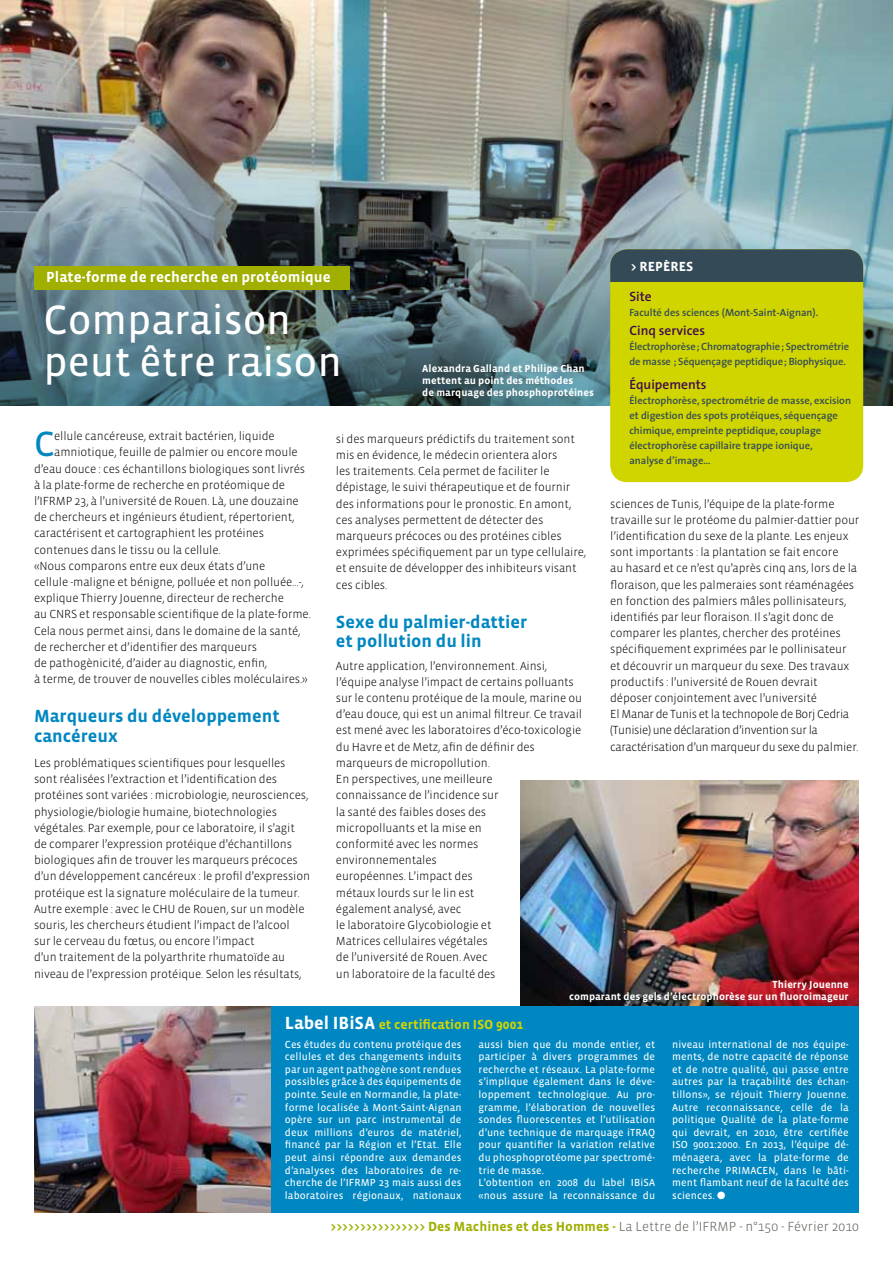
<style>
.page{position:relative;width:893px;height:1263px;background:#fff}
.page>*{position:absolute;margin:0;border:0;box-sizing:border-box;transform-origin:0 0}
.t1{font:42px/42px "Vista Sans Reg";color:#fff}
.t2{font:36px "Vista Sans Reg";color:#0087c1}
.t3{font:700 18px/19.5px "Vista Sans";color:#0087c1}
.t4{font:700 15px "Vista Sans";letter-spacing:.005em;color:#fff}
.t5{font:700 13.5px "Vista Sans";letter-spacing:.005em;color:#a0af00}
.t6{font:700 13.5px "Vista Sans";color:#d0d500}
.t7{font:600 13.5px "The Sans";color:#410b4d}
.t8{font:700 13.5px "Vista Sans";letter-spacing:.005em;color:#fff}
.t9{font:300 12px/16.2px "Vista Sans";letter-spacing:-.01em;color:#000}
.t10{font:10.5px/12.6px "Vista Sans Reg";letter-spacing:.01em;color:#fff;text-align:justify}
.t11{font:600 10.5px/15px "The Sans";color:#344b57}
.t12{font:700 10.5px/12px "Vista Sans";letter-spacing:.005em;color:#fff}
.s1{font-size:18px;color:#fff}
.s2{font-weight:300;color:#5f5b57}
</style>
<div class="page">
<img style="left:521px;top:781px;width:338px;height:225px">
<img style="left:0;top:0;width:893px;height:405px">
<div style="left:34px;top:1006px;width:825px;height:207px;background:#0087c1"></div>
<img style="left:34px;top:1006px;width:237px;height:207px">
<div style="left:34px;top:266px;width:316px;height:24px;background:#a0af00"></div>
<div style="left:610px;top:249px;width:253px;height:233px;background:#d0d500;border-radius:17px"></div>
<div style="left:610px;top:249px;width:253px;height:33px;background:#344b57"></div>
<p class="t8" style="left:631px;top:259px;width:64px">&gt; REPÈRES</p>
<p class="t7" style="left:629px;top:285px;width:24px">Site</p>
<p class="t11" style="left:629px;top:305px;width:190px">Faculté des sciences (Mont-Saint-Aignan).</p>
<p class="t7" style="left:629px;top:320px;width:77px">Cinq services</p>
<p class="t11" style="left:629px;top:339px;width:221px">Électrophorèse ; Chromatographie ; Spectrométrie de masse ; Séquençage peptidique ; Biophysique.</p>
<p class="t7" style="left:629px;top:373px;width:79px">Équipements</p>
<p class="t11" style="left:629px;top:393px;width:223px">Électrophorèse, spectrométrie de masse, excision et digestion des spots protéiques, séquençage chimique, empreinte peptidique, couplage électrophorèse capillaire trappe ionique,<br>analyse d’image…</p>
<p class="t4" style="left:46px;top:269px;width:286px">Plate-forme de recherche en protéomique</p>
<h1 class="t1" style="left:44px;top:299px;width:300px">Comparaison peut être raison</h1>
<p class="t12" style="left:422px;top:363px;width:173px">Alexandra Galland et Philipe Chan mettent au point des méthodes<br>de marquage des phosphoprotéines</p>
<h2 class="t2" style="left:34px;top:426px;width:22px">C</h2>
<p class="t9" style="left:54px;top:428px;width:222px">ellule cancéreuse, extrait bactérien, liquide</p>
<p class="t9" style="left:336px;top:431px;width:252px">si des marqueurs prédictifs du traitement sont mis en évidence, le médecin orientera alors<br>les traitements. Cela permet de faciliter le dépistage, le suivi thérapeutique et de fournir des informations pour le pronostic. En amont, ces analyses permettent de détecter des marqueurs précoces ou des protéines cibles exprimées spécifiquement par un type cellulaire, et ensuite de développer des inhibiteurs visant ces cibles.</p>
<h3 class="t3" style="left:336px;top:612px;width:193px">Sexe du palmier-dattier et pollution du lin</h3>
<p class="t9" style="left:336px;top:658px;width:248px">Autre application, l’environnement. Ainsi, l’équipe analyse l’impact de certains polluants sur le contenu protéique de la moule, marine ou d’eau douce, qui est un animal filtreur. Ce travail est mené avec les laboratoires d’éco-toxicologie du Havre et de Metz, afin de définir des marqueurs de micropollution.<br>En perspectives, une meilleure<br>connaissance de l’incidence sur<br>la santé des faibles doses des<br>micropolluants et la mise en<br>conformité avec les normes environnementales<br>européennes. L’impact des<br>métaux lourds sur le lin est<br>également analysé, avec<br>le laboratoire Glycobiologie et<br>Matrices cellulaires végétales<br>de l’université de Rouen. Avec<br>un laboratoire de la faculté des</p>
<p class="t9" style="left:54px;top:445px;width:245px">amniotique, feuille de palmier ou encore moule</p>
<p class="t9" style="left:34px;top:461px;width:273px">d’eau douce : ces échantillons biologiques sont livrés</p>
<p class="t9" style="left:34px;top:477px;width:252px">à la plate-forme de recherche en protéomique de</p>
<p class="t9" style="left:34px;top:493px;width:266px">l’IFRMP 23, à l’université de Rouen. Là, une douzaine</p>
<p class="t9" style="left:34px;top:509px;width:262px">de chercheurs et ingénieurs étudient, répertorient,</p>
<p class="t9" style="left:34px;top:526px;width:232px">caractérisent et cartographient les protéines</p>
<p class="t9" style="left:34px;top:542px;width:188px">contenues dans le tissu ou la cellule.</p>
<p class="t9" style="left:34px;top:558px;width:233px">«Nous comparons entre eux deux états d’une</p>
<p class="t9" style="left:34px;top:574px;width:271px">cellule -maligne et bénigne, polluée et non polluée…-,</p>
<p class="t9" style="left:34px;top:590px;width:251px">explique Thierry Jouenne, directeur de recherche</p>
<p class="t9" style="left:34px;top:607px;width:278px">au CNRS et responsable scientifique de la plate-forme.</p>
<p class="t9" style="left:34px;top:623px;width:268px">Cela nous permet ainsi, dans le domaine de la santé,</p>
<p class="t9" style="left:34px;top:639px;width:224px">de rechercher et d’identifier des marqueurs</p>
<p class="t9" style="left:34px;top:655px;width:235px">de pathogènicité, d’aider au diagnostic, enfin,</p>
<p class="t9" style="left:34px;top:671px;width:275px">à terme, de trouver de nouvelles cibles moléculaires.»</p>
<h3 class="t3" style="left:34px;top:707px;width:247px">Marqueurs du développement cancéreux</h3>
<p class="t9" style="left:34px;top:755px;width:278px">Les problématiques scientifiques pour lesquelles sont réalisées l’extraction et l’identification des protéines sont variées : microbiologie, neurosciences, physiologie/biologie humaine, biotechnologies végétales. Par exemple, pour ce laboratoire, il s’agit de comparer l’expression protéique d’échantillons biologiques afin de trouver les marqueurs précoces d’un développement cancéreux : le profil d’expression protéique est la signature moléculaire de la tumeur.<br>Autre exemple : avec le CHU de Rouen, sur un modèle souris, les chercheurs étudient l’impact de l’alcool<br>sur le cerveau du fœtus, ou encore l’impact<br>d’un traitement de la polyarthrite rhumatoïde au niveau de l’expression protéique. Selon les résultats,</p>
<p class="t9" style="left:610px;top:496px;width:251px">sciences de Tunis, l’équipe de la plate-forme travaille sur le protéome du palmier-dattier pour l’identification du sexe de la plante. Les enjeux sont importants : la plantation se fait encore<br>au hasard et ce n’est qu’après cinq ans, lors de la floraison, que les palmeraies sont réaménagées en fonction des palmiers mâles pollinisateurs, identifiés par leur floraison. Il s’agit donc de comparer les plantes, chercher des protéines spécifiquement exprimées par le pollinisateur et découvrir un marqueur du sexe. Des travaux productifs : l’université de Rouen devrait déposer conjointement avec l’université<br>El Manar de Tunis et la technopole de Borj Cedria (Tunisie) une déclaration d’invention sur la caractérisation d’un marqueur du sexe du palmier.</p>
<p class="t12" style="left:569px;top:979px;width:281px;text-align:right">Thierry Jouenne<br>comparant des gels d’électrophorèse sur un fluoroimageur</p>
<p class="t6" style="left:285px;top:1017px;width:240px"><span class="s1">Label IBiSA</span> et certification ISO 9001</p>
<p class="t10" style="left:285px;top:1038px;width:178px">Ces études du contenu protéique des cellules et des changements induits par un agent pathogène sont rendues possibles grâce à des équipements de pointe. Seule en Normandie, la plate&shy;forme localisée à Mont-Saint-Aignan opère sur un parc instrumental de deux millions d’euros de matériel, financé par la Région et l’Etat. Elle peut ainsi répondre aux demandes d’analyses des laboratoires de re&shy;cherche de l’IFRMP 23 mais aussi des laboratoires régionaux, nationaux</p>
<p class="t10" style="left:478px;top:1038px;width:178px;text-align:left">aussi bien que du monde entier, et participer à divers programmes de recherche et réseaux. La plate-forme s’implique également dans le déve&shy;loppement technologique. Au pro&shy;gramme, l’élaboration de nouvelles sondes fluorescentes et l’utilisation d’une technique de marquage iTRAQ pour quantifier la variation relative du phosphoprotéome par spectromé&shy;trie de masse.<br>L’obtention en 2008 du label IBiSA «nous assure la reconnaissance du</p>
<p class="t10" style="left:672px;top:1038px;width:178px">niveau international de nos équipe&shy;ments, de notre capacité de réponse et de notre qualité, qui passe entre autres par la traçabilité des échan&shy;tillons», se réjouit Thierry Jouenne.<br>Autre reconnaissance, celle de la politique Qualité de la plate-forme qui devrait, en 2010, être certifiée ISO 9001:2000. En 2013, l’équipe dé&shy;ménagera, avec la plate-forme de recherche PRIMACEN, dans le bâti&shy;ment flambant neuf de la faculté des sciences. ●</p>
<p class="t5" style="left:330px;top:1219px;width:530px">&gt;&gt;&gt;&gt;&gt;&gt;&gt;&gt;&gt;&gt;&gt;&gt;&gt;&gt;&gt;&gt; Des Machines et des Hommes - <span class="s2">La Lettre de l’IFRMP - n°150 - Février 2010</span></p>
</div>
